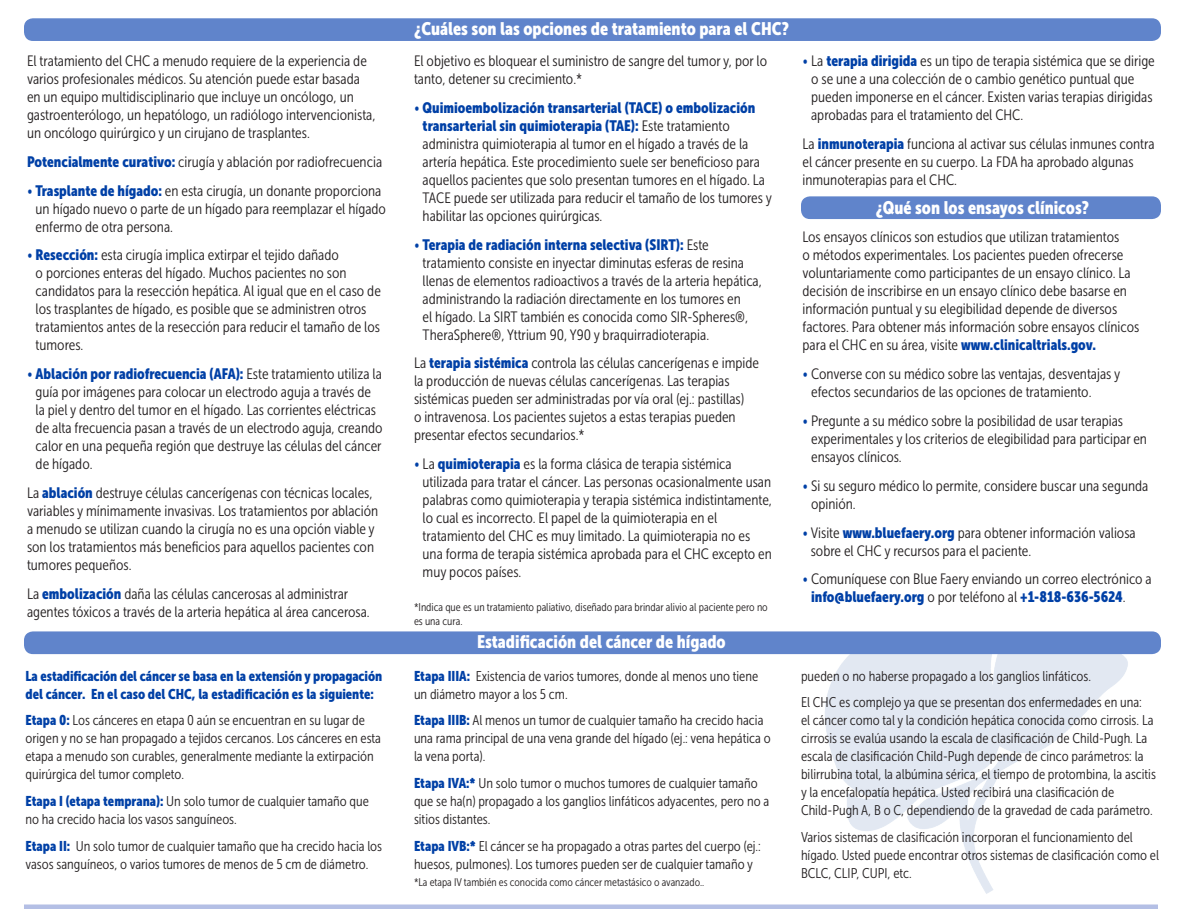
<style>
.page{position:relative;width:1188px;height:918px;background:#fff}
.page>*{position:absolute;margin:0;border:0;box-sizing:border-box;transform-origin:0 0}
.S_1{font:18px "Museo Sans Cond 900";color:#fff}
.Text_1{font:15px/18px "Museo Sans Cond 300";color:#231f20}
.Text_1-2{font:14.1px/18px "Museo Sans Cond 300";color:#231f20}
.Text_1-3{font:14.1px/18px "Museo Sans Cond 900";letter-spacing:-.005em;color:#0040a6}
.Text_1-4{font:11.25px/14.2px "Museo Sans Cond 300";color:#231f20}
.Text_1-5{font:11.1px "Museo Sans Cond 300";color:#231f20}
.s1{font-family:"Museo Sans Cond 900";color:#0040a6}
.s2{color:#0040a6}
</style>
<div class="page">
<img style="left:821px;top:654px;width:322px;height:240px">
<div style="left:24px;top:631px;width:1137px;height:23px;background:#6084cb;border-radius:9px"></div>
<div style="left:801px;top:196px;width:360px;height:23px;background:#6084cb;border-radius:9px"></div>
<div style="left:24px;top:18px;width:1137px;height:23px;background:#6084cb;border-radius:9px"></div>
<div style="left:24px;top:904px;width:1134px;height:5px;background:#b4bfe5"></div>
<p class="Text_1" style="left:27px;top:52px;width:350px">El tratamiento del CHC a menudo requiere de la experiencia de varios profesionales médicos. Su atención puede estar basada en un equipo multidisciplinario que incluye un oncólogo, un gastroenterólogo, un hepatólogo, un radiólogo intervencionista, un oncólogo quirúrgico y un cirujano de trasplantes.</p>
<p class="Text_1" style="left:27px;top:153px;width:357px"><span class="s1">Potencialmente curativo:</span> cirugía y ablación por radiofrecuencia</p>
<p class="Text_1" style="left:36px;top:181px;width:352px;text-indent:-9px"><span class="s2">•</span> <span class="s1">Trasplante de hígado:</span> en esta cirugía, un donante proporciona un hígado nuevo o parte de un hígado para reemplazar el hígado enfermo de otra persona.</p>
<p class="Text_1" style="left:36px;top:246px;width:347px;text-indent:-9px"><span class="s2">•</span> <span class="s1">Resección:</span> esta cirugía implica extirpar el tejido dañado<br>o porciones enteras del hígado. Muchos pacientes no son candidatos para la resección hepática. Al igual que en el caso de los trasplantes de hígado, es posible que se administren otros tratamientos antes de la resección para reducir el tamaño de los tumores.</p>
<p class="Text_1" style="left:36px;top:365px;width:348px;text-indent:-9px"><span class="s2">•</span> <span class="s1">Ablación por radiofrecuencia (AFA):</span> Este tratamiento utiliza la guía por imágenes para colocar un electrodo aguja a través de la piel y dentro del tumor en el hígado. Las corrientes eléctricas de alta frecuencia pasan a través de un electrodo aguja, creando calor en una pequeña región que destruye las células del cáncer de hígado.</p>
<p class="Text_1" style="left:27px;top:484px;width:353px">La <span class="s1">ablación</span> destruye células cancerígenas con técnicas locales, variables y mínimamente invasivas. Los tratamientos por ablación a menudo se utilizan cuando la cirugía no es una opción viable y son los tratamientos más beneficios para aquellos pacientes con tumores pequeños.</p>
<p class="Text_1" style="left:27px;top:585px;width:344px">La <span class="s1">embolización</span> daña las células cancerosas al administrar agentes tóxicos a través de la arteria hepática al área cancerosa.</p>
<p class="Text_1-3" style="left:26px;top:667px;width:358px">La estadificación del cáncer se basa en la extensión y propagación del cáncer. En el caso del CHC, la estadificación es la siguiente:</p>
<p class="Text_1-2" style="left:26px;top:712px;width:357px"><span class="s1">Etapa 0:</span> Los cánceres en etapa 0 aún se encuentran en su lugar de origen y no se han propagado a tejidos cercanos. Los cánceres en esta etapa a menudo son curables, generalmente mediante la extirpación quirúrgica del tumor completo.</p>
<p class="Text_1-2" style="left:26px;top:792px;width:345px"><span class="s1">Etapa I (etapa temprana):</span> Un solo tumor de cualquier tamaño que no ha crecido hacia los vasos sanguíneos.</p>
<p class="Text_1-2" style="left:26px;top:837px;width:358px"><span class="s1">Etapa II:</span> Un solo tumor de cualquier tamaño que ha crecido hacia los vasos sanguíneos, o varios tumores de menos de 5 cm de diámetro.</p>
<p class="S_1" style="left:414px;top:18px;width:376px">¿Cuáles son las opciones de tratamiento para el CHC?</p>
<p class="Text_1" style="left:414px;top:52px;width:355px">El objetivo es bloquear el suministro de sangre del tumor y, por lo tanto, detener su crecimiento.*</p>
<p class="Text_1" style="left:423px;top:99px;width:351px;text-indent:-9px"><span class="s2">•</span> <span class="s1">Quimioembolización transarterial (TACE) o embolización transarterial sin quimioterapia (TAE):</span> Este tratamiento administra quimioterapia al tumor en el hígado a través de la artería hepática. Este procedimiento suele ser beneficioso para aquellos pacientes que solo presentan tumores en el hígado. La TACE puede ser utilizada para reducir el tamaño de los tumores y habilitar las opciones quirúrgicas.</p>
<p class="Text_1" style="left:423px;top:235px;width:341px;text-indent:-9px"><span class="s2">•</span> <span class="s1">Terapia de radiación interna selectiva (SIRT):</span> Este tratamiento consiste en inyectar diminutas esferas de resina llenas de elementos radioactivos a través de la arteria hepática, administrando la radiación directamente en los tumores en<br>el hígado. La SIRT también es conocida como SIR-Spheres®, TheraSphere®, Yttrium 90, Y90 y braquirradioterapia.</p>
<p class="Text_1" style="left:414px;top:354px;width:346px">La <span class="s1">terapia sistémica</span> controla las células cancerígenas e impide la producción de nuevas células cancerígenas. Las terapias sistémicas pueden ser administradas por vía oral (ej.: pastillas)<br>o intravenosa. Los pacientes sujetos a estas terapias pueden presentar efectos secundarios.*</p>
<p class="Text_1" style="left:423px;top:455px;width:351px;text-indent:-9px"><span class="s2">•</span> La <span class="s1">quimioterapia</span> es la forma clásica de terapia sistémica utilizada para tratar el cáncer. Las personas ocasionalmente usan palabras como quimioterapia y terapia sistémica indistintamente, lo cual es incorrecto. El papel de la quimioterapia en el tratamiento del CHC es muy limitado. La quimioterapia no es una forma de terapia sistémica aprobada para el CHC excepto en muy pocos países.</p>
<p class="Text_1-4" style="left:414px;top:600px;width:355px">*Indica que es un tratamiento paliativo, diseñado para brindar alivio al paciente pero no es una cura.</p>
<p class="S_1" style="left:477px;top:632px;width:250px">Estadificación del cáncer de hígado</p>
<p class="Text_1-2" style="left:414px;top:667px;width:346px"><span class="s1">Etapa IIIA:</span> Existencia de varios tumores, donde al menos uno tiene un diámetro mayor a los 5 cm.</p>
<p class="Text_1-2" style="left:414px;top:712px;width:358px"><span class="s1">Etapa IIIB:</span> Al menos un tumor de cualquier tamaño ha crecido hacia una rama principal de una vena grande del hígado (ej.: vena hepática o la vena porta).</p>
<p class="Text_1-2" style="left:414px;top:774px;width:357px"><span class="s1">Etapa IVA:*</span> Un solo tumor o muchos tumores de cualquier tamaño que se ha(n) propagado a los ganglios linfáticos adyacentes, pero no a sitios distantes.</p>
<p class="Text_1-2" style="left:414px;top:837px;width:348px"><span class="s1">Etapa IVB:*</span> El cáncer se ha propagado a otras partes del cuerpo (ej.: huesos, pulmones). Los tumores pueden ser de cualquier tamaño y</p>
<p class="Text_1-5" style="left:414px;top:876px;width:292px">*La etapa IV también es conocida como cáncer metastásico o avanzado..</p>
<p class="Text_1" style="left:811px;top:52px;width:345px;text-indent:-9px"><span class="s2">•</span> La <span class="s1">terapia dirigida</span> es un tipo de terapia sistémica que se dirige o se une a una colección de o cambio genético puntual que pueden imponerse en el cáncer. Existen varias terapias dirigidas aprobadas para el tratamiento del CHC.</p>
<p class="Text_1" style="left:802px;top:135px;width:354px">La <span class="s1">inmunoterapia</span> funciona al activar sus células inmunes contra el cáncer presente en su cuerpo. La FDA ha aprobado algunas inmunoterapias para el CHC.</p>
<p class="S_1" style="left:876px;top:198px;width:215px">¿Qué son los ensayos clínicos?</p>
<p class="Text_1" style="left:802px;top:228px;width:338px">Los ensayos clínicos son estudios que utilizan tratamientos<br>o métodos experimentales. Los pacientes pueden ofrecerse voluntariamente como participantes de un ensayo clínico. La decisión de inscribirse en un ensayo clínico debe basarse en información puntual y su elegibilidad depende de diversos factores. Para obtener más información sobre ensayos clínicos para el CHC en su área, visite <span class="s1">www.clinicaltrials.gov.</span></p>
<p class="Text_1" style="left:811px;top:365px;width:311px;text-indent:-9px"><span class="s2">•</span> Converse con su médico sobre las ventajas, desventajas y efectos secundarios de las opciones de tratamiento.</p>
<p class="Text_1" style="left:811px;top:412px;width:337px;text-indent:-9px"><span class="s2">•</span> Pregunte a su médico sobre la posibilidad de usar terapias experimentales y los criterios de elegibilidad para participar en ensayos clínicos.</p>
<p class="Text_1" style="left:811px;top:477px;width:339px;text-indent:-9px"><span class="s2">•</span> Si su seguro médico lo permite, considere buscar una segunda opinión.</p>
<p class="Text_1" style="left:811px;top:523px;width:327px;text-indent:-8px"><span class="s2">•</span> Visite <span class="s1">www.bluefaery.org</span> para obtener información valiosa sobre el CHC y recursos para el paciente.</p>
<p class="Text_1" style="left:811px;top:570px;width:342px;text-indent:-9px"><span class="s2">•</span> Comuníquese con Blue Faery enviando un correo electrónico a <span class="s1">info@bluefaery.org</span> o por teléfono al <span class="s1">+1-818-636-5624</span>.</p>
<p class="Text_1-2" style="left:801px;top:667px;width:292px">pueden o no haberse propagado a los ganglios linfáticos.</p>
<p class="Text_1-2" style="left:801px;top:694px;width:356px">El CHC es complejo ya que se presentan dos enfermedades en una:<br>el cáncer como tal y la condición hepática conocida como cirrosis. La cirrosis se evalúa usando la escala de clasificación de Child-Pugh. La escala de clasificación Child-Pugh depende de cinco parámetros: la bilirrubina total, la albúmina sérica, el tiempo de protombina, la ascitis y la encefalopatía hepática. Usted recibirá una clasificación de Child-Pugh A, B o C, dependiendo de la gravedad de cada parámetro.</p>
<p class="Text_1-2" style="left:801px;top:828px;width:360px">Varios sistemas de clasificación incorporan el funcionamiento del hígado. Usted puede encontrar otros sistemas de clasificación como el<br>BCLC, CLIP, CUPI, etc.</p>
</div>
